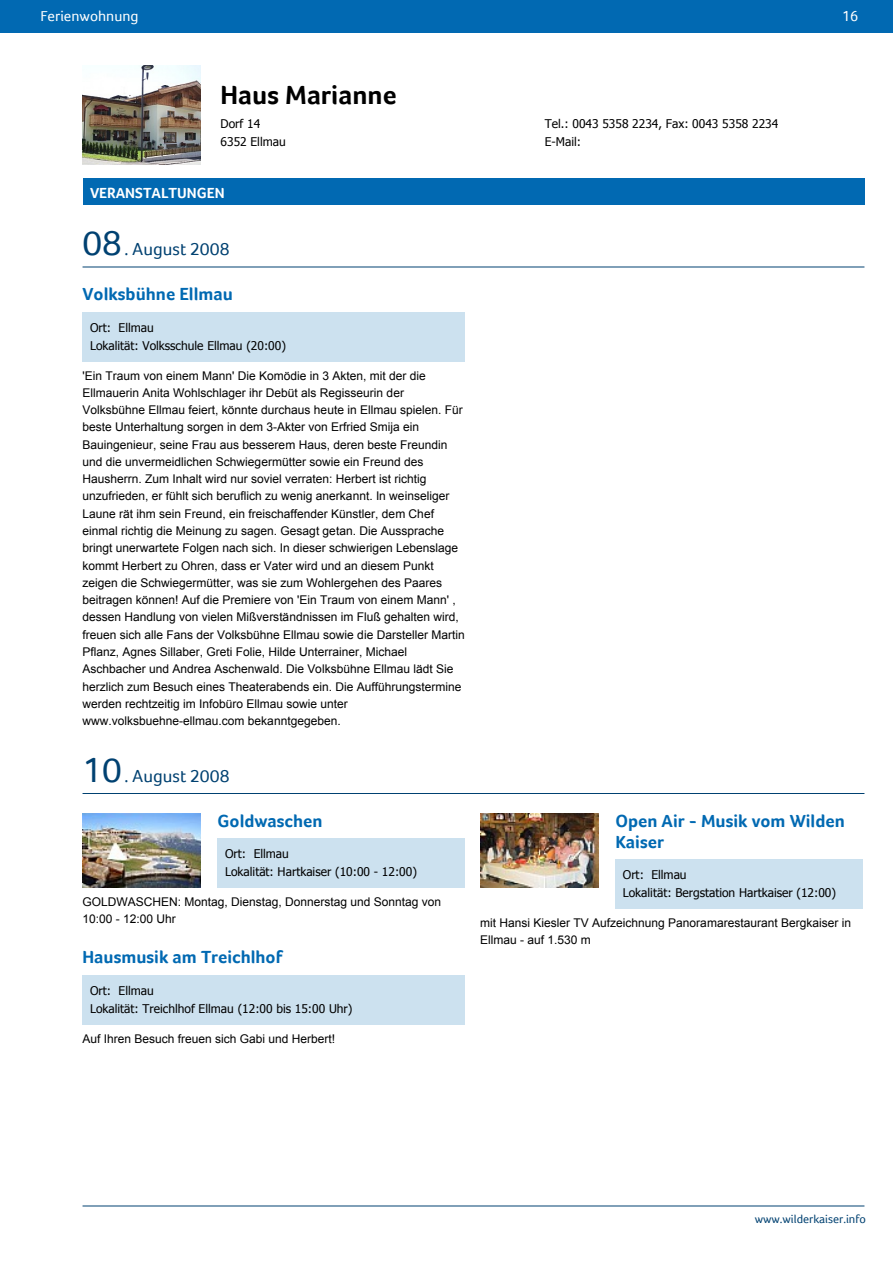
<style>
.page{position:relative;width:893px;height:1263px;background:#fff}
.page>*{position:absolute;margin:0;border:0;box-sizing:border-box;transform-origin:0 0}
.t1{font:700 27px "Foco";color:#000}
.t2{font:700 18px/21.6px "Foco";color:#0169b2}
.t3{font:18px "Foco";color:#004171}
.t4{font:15px "Foco";color:#fff}
.t5{font:700 15px "Foco";color:#fff}
.t6{font:12px/17.2px "Arial";color:#000}
.t7{font:12px/18px "Tahoma";color:#000}
.t8{font:12px "Foco";color:#004171}
.s1{font-size:36px}
</style>
<div class="page">
<div style="left:0;top:0;width:892px;height:33px;background:#0169b2"></div>
<hr style="left:82px;top:1206px;width:782px;height:1px;background:#004171">
<img style="left:82px;top:65px;width:119px;height:100px">
<div style="left:82px;top:178px;width:782px;height:28px;background:#0169b2"></div>
<hr style="left:82px;top:267px;width:782px;height:1px;background:#004171">
<div style="left:82px;top:312px;width:383px;height:50px;background:#cce1ef"></div>
<hr style="left:82px;top:793px;width:782px;height:1px;background:#004171">
<img style="left:82px;top:813px;width:119px;height:75px">
<div style="left:218px;top:838px;width:247px;height:50px;background:#cce1ef"></div>
<img style="left:480px;top:813px;width:118px;height:75px">
<div style="left:615px;top:860px;width:247px;height:49px;background:#cce1ef"></div>
<div style="left:82px;top:975px;width:383px;height:49px;background:#cce1ef"></div>
<p class="t4" style="left:40px;top:8px;width:100px">Ferienwohnung</p>
<p class="t4" style="left:842px;top:8px;width:18px">16</p>
<h1 class="t1" style="left:220px;top:80px;width:177px">Haus Marianne</h1>
<p class="t7" style="left:220px;top:114px;width:41px">Dorf 14</p>
<p class="t7" style="left:544px;top:114px;width:235px">Tel.: 0043 5358 2234, Fax: 0043 5358 2234</p>
<p class="t7" style="left:220px;top:132px;width:67px">6352 Ellmau</p>
<p class="t7" style="left:544px;top:132px;width:38px">E-Mail:</p>
<p class="t5" style="left:90px;top:185px;width:136px">VERANSTALTUNGEN</p>
<h2 class="t3" style="left:82px;top:239px;width:148px"><span class="s1">08</span>. August 2008</h2>
<h2 class="t2" style="left:82px;top:283px;width:152px">Volksbühne Ellmau</h2>
<p class="t7" style="left:90px;top:318px;width:197px">Ort: Ellmau<br>Lokalität: Volksschule Ellmau (20:00)</p>
<p class="t6" style="left:82px;top:367px;width:383px">'Ein Traum von einem Mann' Die Komödie in 3 Akten, mit der die Ellmauerin Anita Wohlschlager ihr Debüt als Regisseurin der Volksbühne Ellmau feiert, könnte durchaus heute in Ellmau spielen. Für beste Unterhaltung sorgen in dem 3-Akter von Erfried Smija ein Bauingenieur, seine Frau aus besserem Haus, deren beste Freundin und die unvermeidlichen Schwiegermütter sowie ein Freund des Hausherrn. Zum Inhalt wird nur soviel verraten: Herbert ist richtig unzufrieden, er fühlt sich beruflich zu wenig anerkannt. In weinseliger Laune rät ihm sein Freund, ein freischaffender Künstler, dem Chef einmal richtig die Meinung zu sagen. Gesagt getan. Die Aussprache bringt unerwartete Folgen nach sich. In dieser schwierigen Lebenslage kommt Herbert zu Ohren, dass er Vater wird und an diesem Punkt zeigen die Schwiegermütter, was sie zum Wohlergehen des Paares beitragen können! Auf die Premiere von 'Ein Traum von einem Mann' , dessen Handlung von vielen Mißverständnissen im Fluß gehalten wird, freuen sich alle Fans der Volksbühne Ellmau sowie die Darsteller Martin Pflanz, Agnes Sillaber, Greti Folie, Hilde Unterrainer, Michael Aschbacher und Andrea Aschenwald. Die Volksbühne Ellmau lädt Sie herzlich zum Besuch eines Theaterabends ein. Die Aufführungstermine werden rechtzeitig im Infobüro Ellmau sowie unter www.volksbuehne-ellmau.com bekanntgegeben.</p>
<h2 class="t3" style="left:82px;top:766px;width:148px"><span class="s1">10</span>. August 2008</h2>
<h2 class="t2" style="left:218px;top:810px;width:106px">Goldwaschen</h2>
<p class="t7" style="left:225px;top:844px;width:193px">Ort: Ellmau<br>Lokalität: Hartkaiser (10:00 - 12:00)</p>
<p class="t6" style="left:82px;top:893px;width:360px">GOLDWASCHEN: Montag, Dienstag, Donnerstag und Sonntag von<br>10:00 - 12:00 Uhr</p>
<h2 class="t2" style="left:82px;top:946px;width:201px">Hausmusik am Treichlhof</h2>
<p class="t7" style="left:90px;top:981px;width:264px">Ort: Ellmau<br>Lokalität: Treichlhof Ellmau (12:00 bis 15:00 Uhr)</p>
<p class="t6" style="left:82px;top:1030px;width:254px">Auf Ihren Besuch freuen sich Gabi und Herbert!</p>
<h2 class="t2" style="left:615px;top:810px;width:231px">Open Air - Musik vom Wilden<br>Kaiser</h2>
<p class="t7" style="left:622px;top:865px;width:215px">Ort: Ellmau<br>Lokalität: Bergstation Hartkaiser (12:00)</p>
<p class="t6" style="left:480px;top:914px;width:372px">mit Hansi Kiesler TV Aufzeichnung Panoramarestaurant Bergkaiser in<br>Ellmau - auf 1.530 m</p>
<p class="t8" style="left:754px;top:1212px;width:113px">www.wilderkaiser.info</p>
</div>
